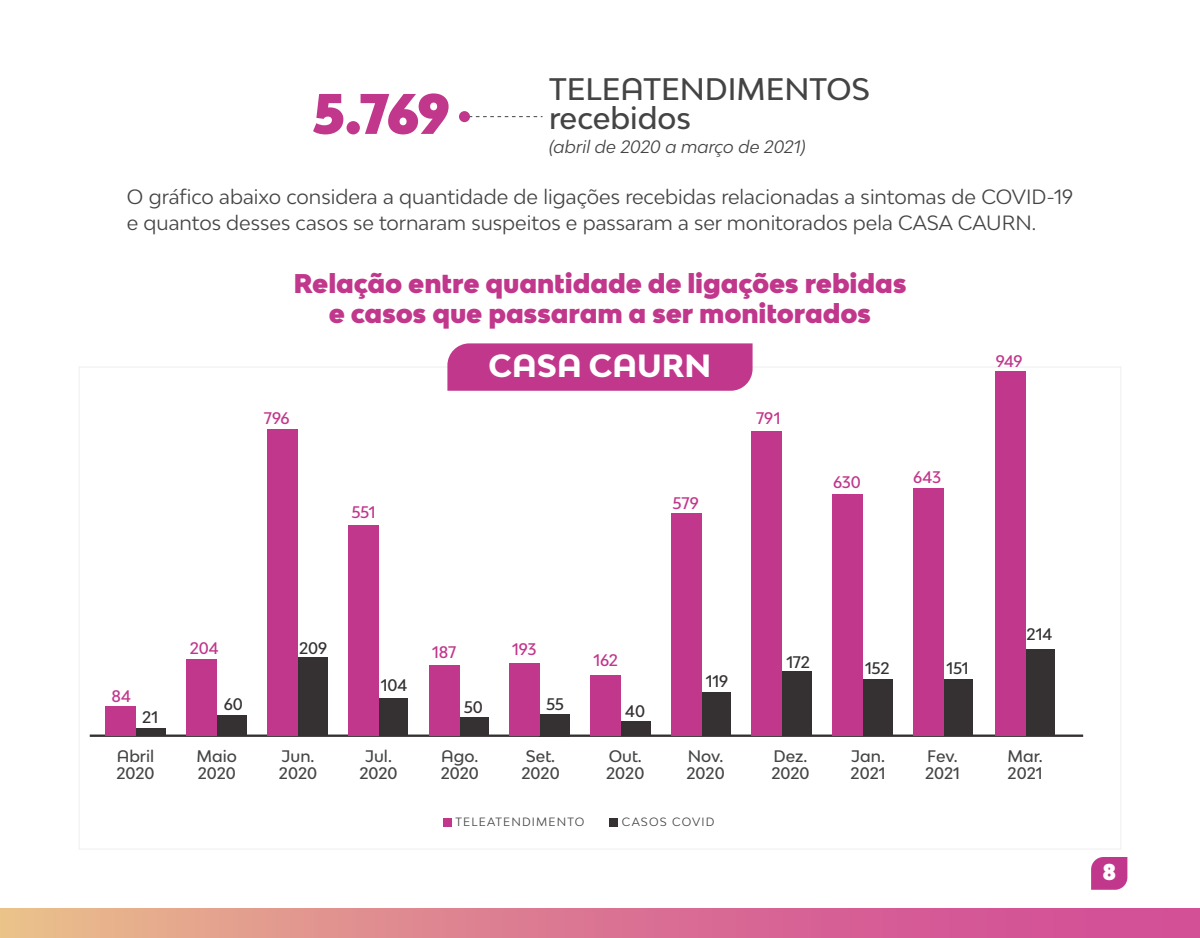
<style>
.page{position:relative;width:1200px;height:938px;background:#fff}
.page>*{position:absolute;margin:0;border:0;box-sizing:border-box;transform-origin:0 0}
.t1{font:900 53.94px "Bw Modelica SS01";color:#c1378c}
.t2{font:800 30.31px "Bw Modelica SS01";color:#fff}
.t3{font:500 29.44px/28.1px "Bw Modelica SS01";color:#444}
.t4{font:900 25.56px/29.9px "Bw Modelica SS01";letter-spacing:-.005em;color:#c1378c;text-align:center}
.t5{font:900 21.75px "Bw Modelica SS01";color:#fff}
.t6{font:19.5px/26.9px "Bw Modelica";color:#444}
.t7{font:italic 16.94px "Bw Modelica SS01";color:#444}
.t8{font:500 15.88px "Bw Modelica SS01";letter-spacing:-.01em;color:#c1378c}
.t9{font:500 15.88px "Bw Modelica SS01";letter-spacing:-.015em;color:#353132}
.t10{font:500 15.75px/17.4px "Bw Modelica SS01";color:#444}
.t11{font:11.31px "Bw Modelica";letter-spacing:.1em;color:#444}
</style>
<div class="page">
<svg style="left:1091px;top:857px;width:36px;height:32px"></svg>
<svg style="left:470px;top:116px;width:73px;height:1px"></svg>
<div style="left:459px;top:111px;width:11px;height:11px;background:#c1378c;border-radius:50%"></div>
<hr style="left:90px;top:734px;width:993px;height:3px;background:#353132">
<div style="left:217px;top:715px;width:30px;height:20px;background:#353132"></div>
<div style="left:135px;top:728px;width:31px;height:7px;background:#353132"></div>
<div style="left:187px;top:658px;width:30px;height:77px;background:#c1378c"></div>
<div style="left:297px;top:657px;width:30px;height:78px;background:#353132"></div>
<div style="left:268px;top:429px;width:30px;height:306px;background:#c1378c"></div>
<div style="left:378px;top:698px;width:30px;height:37px;background:#353132"></div>
<div style="left:348px;top:524px;width:31px;height:211px;background:#c1378c"></div>
<div style="left:459px;top:717px;width:30px;height:18px;background:#353132"></div>
<div style="left:539px;top:714px;width:31px;height:22px;background:#353132"></div>
<div style="left:429px;top:665px;width:30px;height:70px;background:#c1378c"></div>
<div style="left:620px;top:721px;width:30px;height:14px;background:#353132"></div>
<div style="left:591px;top:675px;width:30px;height:60px;background:#c1378c"></div>
<div style="left:701px;top:692px;width:30px;height:43px;background:#353132"></div>
<div style="left:671px;top:513px;width:30px;height:222px;background:#c1378c"></div>
<div style="left:781px;top:671px;width:30px;height:64px;background:#353132"></div>
<div style="left:752px;top:431px;width:30px;height:304px;background:#c1378c"></div>
<div style="left:862px;top:679px;width:30px;height:56px;background:#353132"></div>
<div style="left:833px;top:494px;width:30px;height:241px;background:#c1378c"></div>
<div style="left:510px;top:663px;width:30px;height:72px;background:#c1378c"></div>
<div style="left:106px;top:706px;width:30px;height:29px;background:#c1378c"></div>
<div style="left:943px;top:679px;width:30px;height:56px;background:#353132"></div>
<div style="left:913px;top:488px;width:30px;height:247px;background:#c1378c"></div>
<div style="left:1024px;top:648px;width:31px;height:87px;background:#353132"></div>
<div style="left:995px;top:371px;width:30px;height:364px;background:#c1378c"></div>
<div style="left:443px;top:818px;width:8px;height:8px;background:#c1378c"></div>
<div style="left:610px;top:818px;width:8px;height:8px;background:#353132"></div>
<div style="left:447px;top:343px;width:306px;height:48px;background:#c1378c"></div>
<div style="left:0;top:908px;width:1200px;height:30px;background:linear-gradient(to right,#e8b68c,#d04099)"></div>
<h1 class="t1" style="left:312px;top:79px;width:140px">5.769</h1>
<h3 class="t3" style="left:549px;top:75px;width:323px">TELEATENDIMENTOS recebidos</h3>
<p class="t7" style="left:549px;top:136px;width:258px">(abril de 2020 a março de 2021)</p>
<p class="t6" style="left:127px;top:182px;width:948px">O gráfico abaixo considera a quantidade de ligações recebidas relacionadas a sintomas de COVID-19 e quantos desses casos se tornaram suspeitos e passaram a ser monitorados pela CASA CAURN.</p>
<h3 class="t4" style="left:293px;top:268px;width:615px">Relação entre quantidade de ligações rebidas e casos que passaram a ser monitorados</h3>
<h2 class="t2" style="left:489px;top:346px;width:224px">CASA CAURN</h2>
<p class="t8" style="left:264px;top:407px;width:27px">796</p>
<p class="t8" style="left:756px;top:407px;width:26px">791</p>
<p class="t8" style="left:351px;top:501px;width:26px">551</p>
<p class="t8" style="left:673px;top:493px;width:28px">579</p>
<p class="t8" style="left:833px;top:472px;width:29px">630</p>
<p class="t8" style="left:913px;top:467px;width:30px">643</p>
<p class="t8" style="left:996px;top:351px;width:28px">949</p>
<p class="t8" style="left:111px;top:686px;width:21px">84</p>
<p class="t9" style="left:142px;top:707px;width:18px">21</p>
<p class="t8" style="left:190px;top:637px;width:30px">204</p>
<p class="t9" style="left:224px;top:693px;width:21px">60</p>
<p class="t9" style="left:299px;top:637px;width:29px">209</p>
<p class="t9" style="left:381px;top:674px;width:28px">104</p>
<p class="t8" style="left:432px;top:641px;width:26px">187</p>
<p class="t9" style="left:464px;top:696px;width:21px">50</p>
<p class="t8" style="left:512px;top:638px;width:26px">193</p>
<p class="t9" style="left:546px;top:693px;width:20px">55</p>
<p class="t8" style="left:594px;top:650px;width:26px">162</p>
<p class="t9" style="left:625px;top:700px;width:21px">40</p>
<p class="t9" style="left:706px;top:671px;width:24px">119</p>
<p class="t9" style="left:786px;top:651px;width:25px">172</p>
<p class="t9" style="left:865px;top:657px;width:26px">152</p>
<p class="t9" style="left:947px;top:657px;width:23px">151</p>
<p class="t9" style="left:1027px;top:624px;width:27px">214</p>
<p class="t10" style="left:116px;top:746px;width:40px">Abril<br>2020</p>
<p class="t10" style="left:521px;top:746px;width:40px">Set.<br>2020</p>
<p class="t10" style="left:606px;top:746px;width:40px">Out.<br>2020</p>
<p class="t10" style="left:686px;top:746px;width:40px">Nov.<br>2020</p>
<p class="t10" style="left:771px;top:746px;width:40px">Dez.<br>2020</p>
<p class="t10" style="left:851px;top:746px;width:36px">Jan.<br>2021</p>
<p class="t10" style="left:925px;top:746px;width:36px">Fev.<br>2021</p>
<p class="t10" style="left:1007px;top:746px;width:37px">Mar.<br>2021</p>
<p class="t10" style="left:359px;top:746px;width:40px;text-align:center">Jul.<br>2020</p>
<p class="t10" style="left:197px;top:746px;width:42px">Maio<br>2020</p>
<p class="t10" style="left:441px;top:746px;width:40px">Ago.<br>2020</p>
<p class="t10" style="left:279px;top:746px;width:40px">Jun.<br>2020</p>
<p class="t11" style="left:456px;top:814px;width:130px">TELEATENDIMENTO</p>
<p class="t11" style="left:622px;top:814px;width:94px">CASOS COVID</p>
<p class="t5" style="left:1102px;top:858px;width:15px">8</p>
</div>
